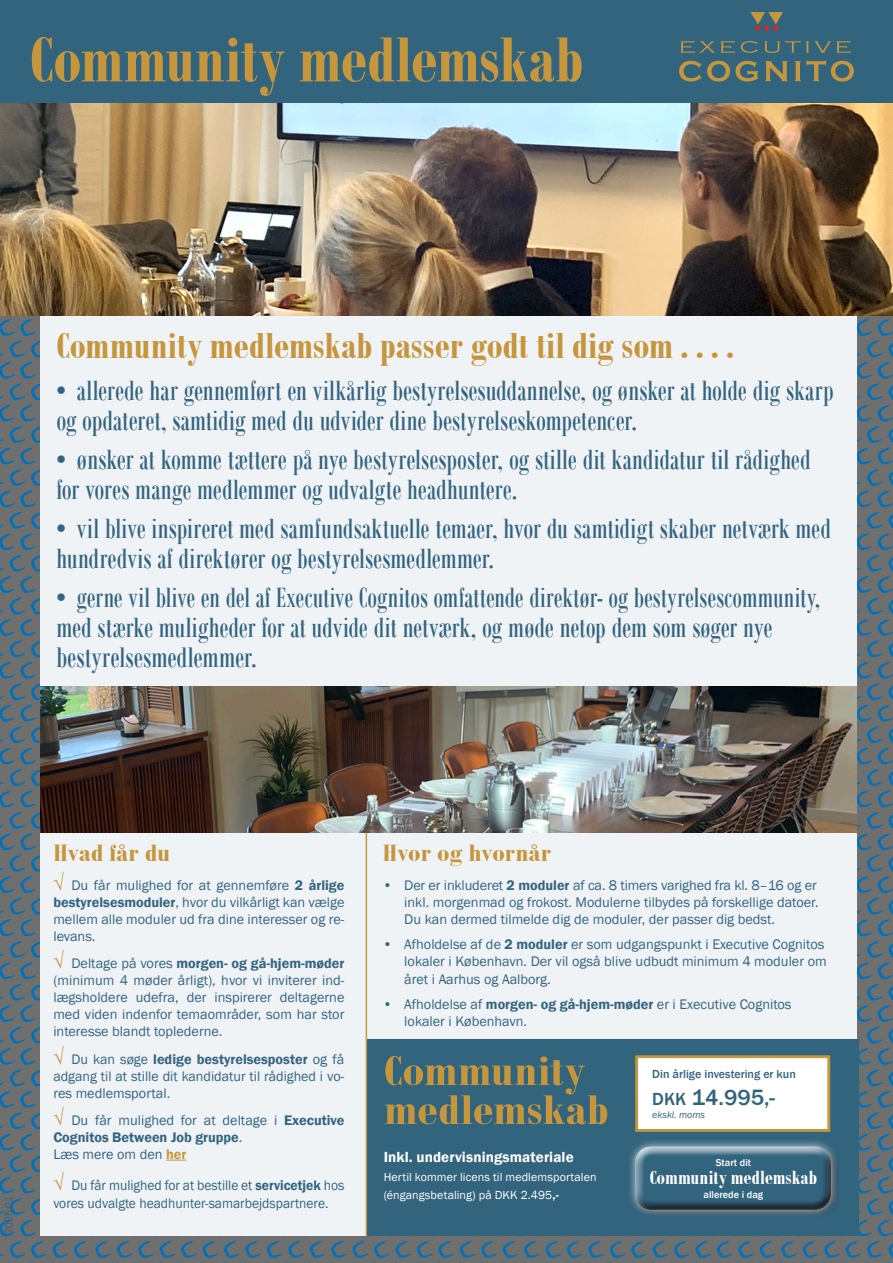
<style>
.page{position:relative;width:893px;height:1263px;background:#fff}
.page>*{position:absolute;margin:0;border:0;box-sizing:border-box;transform-origin:0 0}
.t1{font:700 69px "Bodoni MT Condensed";letter-spacing:-.005em;color:#c6963d}
.t2{font:700 45px "Bodoni MT Condensed";color:#c6963d;scale:1.2 1}
.t3{font:700 39px "Bodoni MT Condensed";color:#c6963d}
.t4{font:30.6px "Bodoni MT Condensed";color:#33647e}
.t5{font:30px/30px "Bodoni MT Condensed";color:#33647e}
.t6{font:700 25.5px "Bodoni MT Condensed";letter-spacing:-.005em;color:#c6963d;scale:1.2 1}
.t7{font:500 22.8px "Franklin Gothic";color:#33647e}
.t8{font:700 20.55px "Bodoni MT Condensed";letter-spacing:.005em;color:#fff}
.t9{font:600 15px "Franklin Gothic";letter-spacing:.005em;color:#fff}
.t10{font:14.25px/17.1px "Franklin Gothic";color:#33647e;text-align:justify}
.t11{font:14.25px/17.1px "Franklin Gothic";color:#33647e;scale:.95 1}
.t12{font:600 14.25px/17.1px "Franklin Gothic";color:#33647e}
.t13{font:12px/17.1px "Franklin Gothic";letter-spacing:.01em;color:#fff}
.t14{font:500 12px "Franklin Gothic";color:#33647e}
.t15{font:10.5px "Franklin Gothic";color:#33647e;scale:.95 1}
.t16{font:500 10.2px "Franklin Gothic";color:#fff}
.t17{font:italic 10.05px "Franklin Gothic";color:#33647e}
.s1{font-family:"Bodoni MT Black";font-size:19.95px;color:#c6963d}
.s2{font-weight:600}
.s3{font-family:"Bodoni MT Black";font-weight:400;font-size:19.95px;color:#c6963d}
.s4{font-weight:400}
.s5{font-weight:600;color:#c6963d}
.s6{color:#33647e}
.s7{font-size:18px}
</style>
<div class="page">
<img style="left:0;top:102px;width:893px;height:1161px">
<div style="left:0;top:0;width:893px;height:102px;background:#33647e"></div>
<svg style="left:680px;top:41px;width:35px;height:12px"></svg>
<svg style="left:721px;top:41px;width:14px;height:12px"></svg>
<svg style="left:741px;top:41px;width:17px;height:12px"></svg>
<svg style="left:764px;top:41px;width:36px;height:12px"></svg>
<svg style="left:806px;top:41px;width:44px;height:12px"></svg>
<svg style="left:679px;top:61px;width:51px;height:20px"></svg>
<svg style="left:736px;top:61px;width:22px;height:20px"></svg>
<svg style="left:765px;top:61px;width:23px;height:20px"></svg>
<svg style="left:795px;top:60px;width:59px;height:21px"></svg>
<svg style="left:750px;top:12px;width:33px;height:18px"></svg>
<div style="left:40px;top:316px;width:817px;height:419px;background:#eff3f6"></div>
<div style="left:40px;top:812px;width:817px;height:423px;background:#eff3f6"></div>
<div style="left:367px;top:1040px;width:492px;height:196px;background:#33647e"></div>
<div style="left:635px;top:1055px;width:195px;height:77px;background:#fff;border:3px solid #c6963d"></div>
<svg style="left:166px;top:1160px;width:20px;height:1px"></svg>
<hr style="left:366px;top:831px;width:1px;height:405px;background:#c6963d">
<div style="left:627px;top:1138px;width:212px;height:80px;background:#fff;opacity:.75"></div>
<div style="left:632px;top:1144px;width:200px;height:57px;background:#fff;opacity:.75"></div>
<div style="left:632px;top:1150px;width:200px;height:61px;background:#231f20;opacity:.75"></div>
<img style="left:40px;top:687px;width:817px;height:145px">
<p class="t1" style="left:30px;top:18px;width:555px">Community medlemskab</p>
<p class="t3" style="left:56px;top:322px;width:679px">Community medlemskab passer godt til dig som . . . .</p>
<p class="t5" style="left:56px;top:375px;width:779px">• allerede har gennemført en vilkårlig bestyrelsesuddannelse, og ønsker at holde dig skarp og opdateret, samtidig med du udvider dine bestyrelseskompetencer.</p>
<p class="t5" style="left:56px;top:444px;width:756px">• ønsker at komme tættere på nye bestyrelsesposter, og stille dit kandidatur til rådighed for vores mange medlemmer og udvalgte headhuntere.</p>
<p class="t5" style="left:56px;top:513px;width:776px">• vil blive inspireret med samfundsaktuelle temaer, hvor du samtidigt skaber netværk med hundredvis af direktører og bestyrelsesmedlemmer.</p>
<p class="t5" style="left:56px;top:582px;width:765px">• gerne vil blive en del af Executive Cognitos omfattende direktør- og bestyrelsescommunity, med stærke muligheder for at udvide dit netværk, og møde netop dem som søger nye</p>
<p class="t4" style="left:56px;top:639px;width:202px">bestyrelsesmedlemmer.</p>
<p class="t15" style="left:2px;top:1234px;width:41px;rotate:-90deg">2025.01</p>
<p class="t6" style="left:53px;top:838px;width:99px">Hvad får du</p>
<p class="t10" style="left:53px;top:877px;width:293px"><span class="s1">√</span> Du får mulighed for at gennemføre <span class="s2">2 årlige bestyrelsesmoduler</span>, hvor du vilkårligt kan vælge mellem alle moduler ud fra dine interesser og re&shy;levans.</p>
<p class="t10" style="left:53px;top:955px;width:293px"><span class="s1">√</span> Deltage på vores <span class="s2">morgen- og gå-hjem-møder </span>(minimum 4 møder årligt), hvor vi inviterer ind&shy;lægsholdere udefra, der inspirerer deltagerne med viden indenfor temaområder, som har stor interesse blandt toplederne.</p>
<p class="t10" style="left:53px;top:1050px;width:293px"><span class="s1">√</span> Du kan søge <span class="s2">ledige bestyrelsesposter</span> og få adgang til at stille dit kandidatur til rådighed i vo&shy;res medlemsportal.</p>
<p class="t12" style="left:53px;top:1112px;width:293px"><span class="s3">√</span> <span class="s4">Du får mulighed for at deltage i</span> Executive<br>Cognitos Between Job gruppe<span class="s4">.</span></p>
<p class="t10" style="left:53px;top:1146px;width:135px">Læs mere om den <span class="s5">her</span></p>
<p class="t11" style="left:53px;top:1177px;width:308px"><span class="s1">√</span> Du får mulighed for at bestille et <span class="s2">servicetjek</span> hos vores udvalgte headhunter-samarbejdspartnere.</p>
<p class="t6" style="left:383px;top:838px;width:142px">Hvor og hvornår</p>
<p class="t10" style="left:383px;top:877px;width:437px;text-align:right">• Der er inkluderet <span class="s2">2 moduler</span> af ca. 8 timers varighed fra kl. 8–16 og er inkl. morgenmad og frokost. Modulerne tilbydes på forskellige datoer.</p>
<p class="t10" style="left:404px;top:911px;width:372px">Du kan dermed tilmelde dig de moduler, der passer dig bedst.</p>
<p class="t10" style="left:383px;top:936px;width:445px;text-align:right">• Afholdelse af de <span class="s2">2 moduler</span> er som udgangspunkt i Executive Cognitos lokaler i København. Der vil også blive udbudt minimum 4 moduler om</p>
<p class="t10" style="left:404px;top:970px;width:148px">året i Aarhus og Aalborg.</p>
<p class="t10" style="left:404px;top:996px;width:389px;text-indent:-21px">• Afholdelse af <span class="s2">morgen- og gå-hjem-møder</span> er i Executive Cognitos lokaler i København.</p>
<p class="t2" style="left:384px;top:1044px;width:187px">Community <span class="s6">.</span></p>
<p class="t2" style="left:384px;top:1083px;width:189px">medlemskab</p>
<p class="t9" style="left:384px;top:1147px;width:191px">Inkl. undervisningsmateriale</p>
<p class="t13" style="left:384px;top:1169px;width:214px">Hertil kommer licens til medlemsportalen (éngangsbetaling) på DKK 2.495<span class="s2">,-</span></p>
<p class="t14" style="left:652px;top:1066px;width:145px">Din årlige investering er kun</p>
<p class="t7" style="left:652px;top:1083px;width:124px"><span class="s7">DKK</span> 14.995,-</p>
<p class="t17" style="left:652px;top:1108px;width:54px">ekskl. moms</p>
<p class="t16" style="left:716px;top:1156px;width:37px">Start dit</p>
<p class="t8" style="left:650px;top:1165px;width:169px">Community medlemskab</p>
<p class="t16" style="left:704px;top:1188px;width:61px">allerede i dag</p>
</div>
